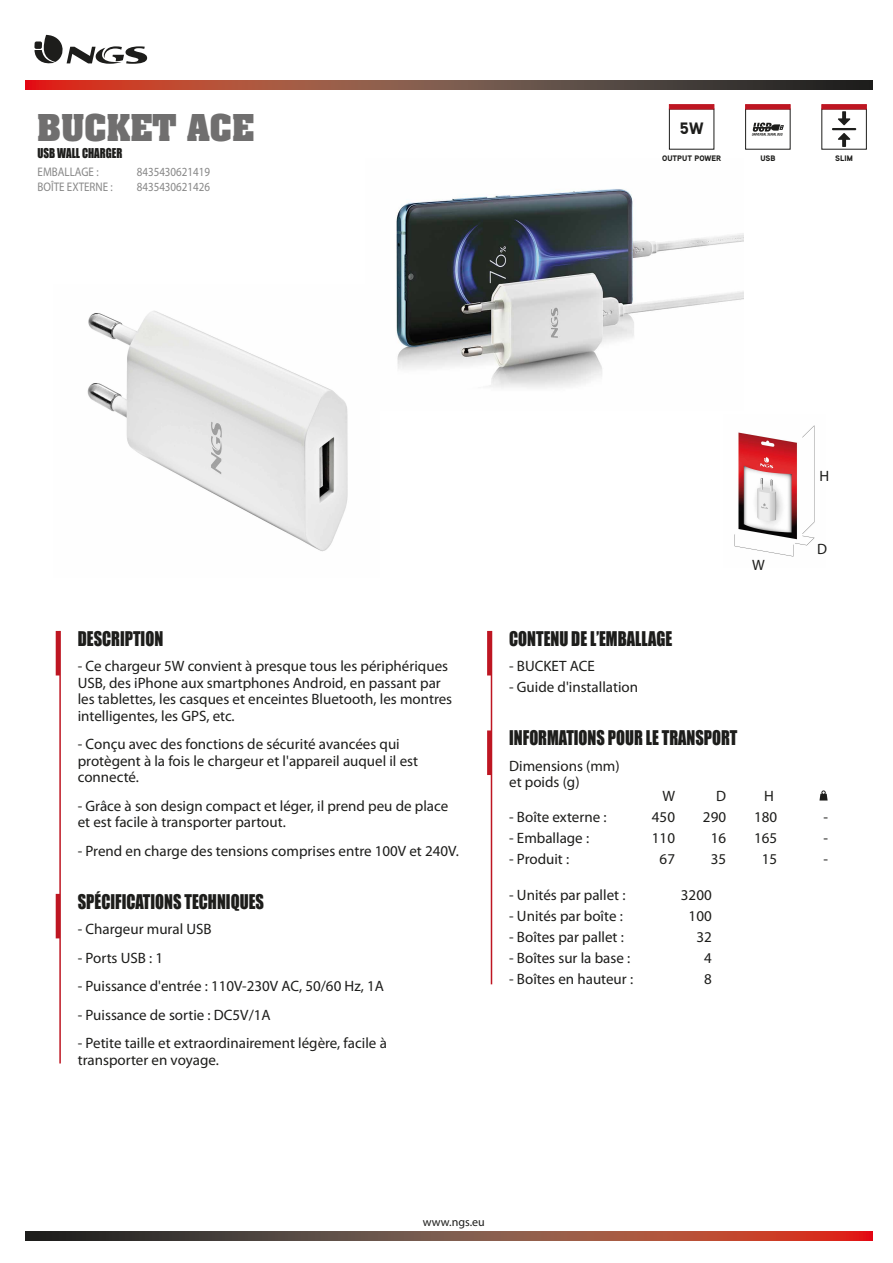
<style>
.page{position:relative;width:893px;height:1263px;background:#fff}
.page>*{position:absolute;margin:0;border:0;box-sizing:border-box;transform-origin:0 0}
.t1{font:700 31.5px "Aachen Std";color:#706f6f}
.t2{font:18.6px "Impact";color:#1d1d1b;scale:.88 1}
.t3{font:900 16.5px "Aaux Pro OT";color:#1d1d1b}
.t4{font:15px/16.5px "Myriad Pro";color:#1d1d1b}
.t5{font:12.45px/15px "Myriad Pro";color:#878787;scale:.88 1}
.t6{font:12.45px "Impact";color:#1d1d1b;scale:.88 1}
.t7{font:12px "Myriad Pro";color:#1d1d1b}
.t8{font:900 7.95px "Aaux Pro OT";color:#1d1d1b}
</style>
<div class="page">
<img style="left:87px;top:310px;width:261px;height:242px">
<img style="left:396px;top:189px;width:348px;height:199px">
<img style="left:734px;top:425px;width:81px;height:132px">
<hr style="left:746px;top:105px;width:44px;height:4px;background:#be1622">
<div style="left:745px;top:104px;width:45px;height:5px;border:1px solid #be1622"></div>
<svg style="left:752px;top:123px;width:32px;height:13px"></svg>
<hr style="left:669px;top:105px;width:45px;height:4px;background:#be1622">
<div style="left:669px;top:104px;width:45px;height:5px;border:1px solid #be1622"></div>
<hr style="left:822px;top:105px;width:44px;height:4px;background:#be1622">
<div style="left:822px;top:104px;width:44px;height:5px;border:1px solid #be1622"></div>
<svg style="left:838px;top:111px;width:12px;height:14px"></svg>
<svg style="left:838px;top:133px;width:12px;height:14px"></svg>
<hr style="left:832px;top:128px;width:24px;height:2px;background:#1d1d1b">
<svg style="left:25px;top:80px;width:847px;height:10px;background:#7e4539"></svg>
<svg style="left:35px;top:35px;width:113px;height:29px"></svg>
<svg style="left:25px;top:1231px;width:847px;height:9px;background:#7d4539"></svg>
<hr style="left:56px;top:631px;width:4px;height:44px;background:#be1622">
<hr style="left:56px;top:894px;width:4px;height:44px;background:#be1622">
<svg style="left:487px;top:631px;width:4px;height:44px"></svg>
<svg style="left:487px;top:730px;width:4px;height:45px"></svg>
<svg style="left:819px;top:790px;width:9px;height:10px"></svg>
<hr style="left:59px;top:631px;width:2px;height:432px;background:#be1622">
<hr style="left:491px;top:631px;width:1px;height:353px;background:#be1622">
<h1 class="t1" style="left:37px;top:105px;width:218px">BUCKET ACE</h1>
<p class="t6" style="left:38px;top:144px;width:98px">USB WALL CHARGER</p>
<p class="t5" style="left:137px;top:164px;width:85px">8435430621419<br>8435430621426</p>
<p class="t5" style="left:38px;top:164px;width:87px">EMBALLAGE :<br>BOÎTE EXTERNE :</p>
<p class="t3" style="left:680px;top:118px;width:25px">5W</p>
<p class="t8" style="left:662px;top:153px;width:61px">OUTPUT POWER</p>
<p class="t8" style="left:760px;top:153px;width:16px">USB</p>
<p class="t8" style="left:835px;top:153px;width:19px">SLIM</p>
<p class="t2" style="left:78px;top:624px;width:99px">DESCRIPTION</p>
<p class="t4" style="left:78px;top:658px;width:376px">- Ce chargeur 5W convient à presque tous les périphériques USB, des iPhone aux smartphones Android, en passant par les tablettes, les casques et enceintes Bluetooth, les montres intelligentes, les GPS, etc.</p>
<p class="t4" style="left:78px;top:736px;width:342px">- Conçu avec des fonctions de sécurité avancées qui protègent à la fois le chargeur et l'appareil auquel il est connecté.</p>
<p class="t4" style="left:78px;top:797px;width:372px">- Grâce à son design compact et léger, il prend peu de place et est facile à transporter partout.</p>
<p class="t4" style="left:78px;top:842px;width:383px">- Prend en charge des tensions comprises entre 100V et 240V.</p>
<p class="t2" style="left:78px;top:887px;width:213px">SPÉCIFICATIONS TECHNIQUES</p>
<p class="t4" style="left:78px;top:921px;width:135px">- Chargeur mural USB</p>
<p class="t4" style="left:78px;top:949px;width:87px">- Ports USB : 1</p>
<p class="t4" style="left:78px;top:978px;width:308px">- Puissance d'entrée : 110V-230V AC, 50/60 Hz, 1A</p>
<p class="t4" style="left:78px;top:1006px;width:194px">- Puissance de sortie : DC5V/1A</p>
<p class="t4" style="left:78px;top:1035px;width:311px">- Petite taille et extraordinairement légère, facile à transporter en voyage.</p>
<p class="t4" style="left:819px;top:467px;width:11px">H</p>
<p class="t4" style="left:752px;top:556px;width:14px">W</p>
<p class="t2" style="left:509px;top:624px;width:187px">CONTENU DE L’EMBALLAGE</p>
<p class="t4" style="left:509px;top:658px;width:87px">- BUCKET ACE</p>
<p class="t4" style="left:509px;top:679px;width:130px">- Guide d'installation</p>
<p class="t2" style="left:509px;top:723px;width:261px">INFORMATIONS POUR LE TRANSPORT</p>
<p class="t4" style="left:509px;top:757px;width:112px">Dimensions (mm) et poids (g)</p>
<p class="t4" style="left:662px;top:787px;width:14px">W</p>
<p class="t4" style="left:716px;top:787px;width:11px">D</p>
<p class="t4" style="left:764px;top:787px;width:11px">H</p>
<p class="t4" style="left:817px;top:540px;width:11px">D</p>
<p class="t4" style="left:509px;top:808px;width:99px">- Boîte externe :</p>
<p class="t4" style="left:509px;top:829px;width:81px">- Emballage :</p>
<p class="t4" style="left:509px;top:850px;width:61px">- Produit :</p>
<p class="t4" style="left:509px;top:887px;width:118px">- Unités par pallet :</p>
<p class="t4" style="left:509px;top:908px;width:115px">- Unités par boîte :</p>
<p class="t4" style="left:509px;top:929px;width:116px">- Boîtes par pallet :</p>
<p class="t4" style="left:509px;top:950px;width:122px">- Boîtes sur la base :</p>
<p class="t4" style="left:509px;top:971px;width:125px">- Boîtes en hauteur :</p>
<p class="t4" style="left:652px;top:808px;width:25px">450</p>
<p class="t4" style="left:703px;top:808px;width:25px">290</p>
<p class="t4" style="left:754px;top:808px;width:25px">180</p>
<p class="t4" style="left:823px;top:808px;width:6px">-</p>
<p class="t4" style="left:652px;top:829px;width:25px">110</p>
<p class="t4" style="left:711px;top:829px;width:17px">16</p>
<p class="t4" style="left:754px;top:829px;width:25px">165</p>
<p class="t4" style="left:823px;top:829px;width:6px">-</p>
<p class="t4" style="left:660px;top:850px;width:17px">67</p>
<p class="t4" style="left:711px;top:850px;width:17px">35</p>
<p class="t4" style="left:762px;top:850px;width:17px">15</p>
<p class="t4" style="left:823px;top:850px;width:6px">-</p>
<p class="t4" style="left:681px;top:884px;width:32px;line-height:21px;text-align:right">3200<br>100<br>32<br>4<br>8</p>
<p class="t7" style="left:423px;top:1215px;width:63px">www.ngs.eu</p>
</div>
